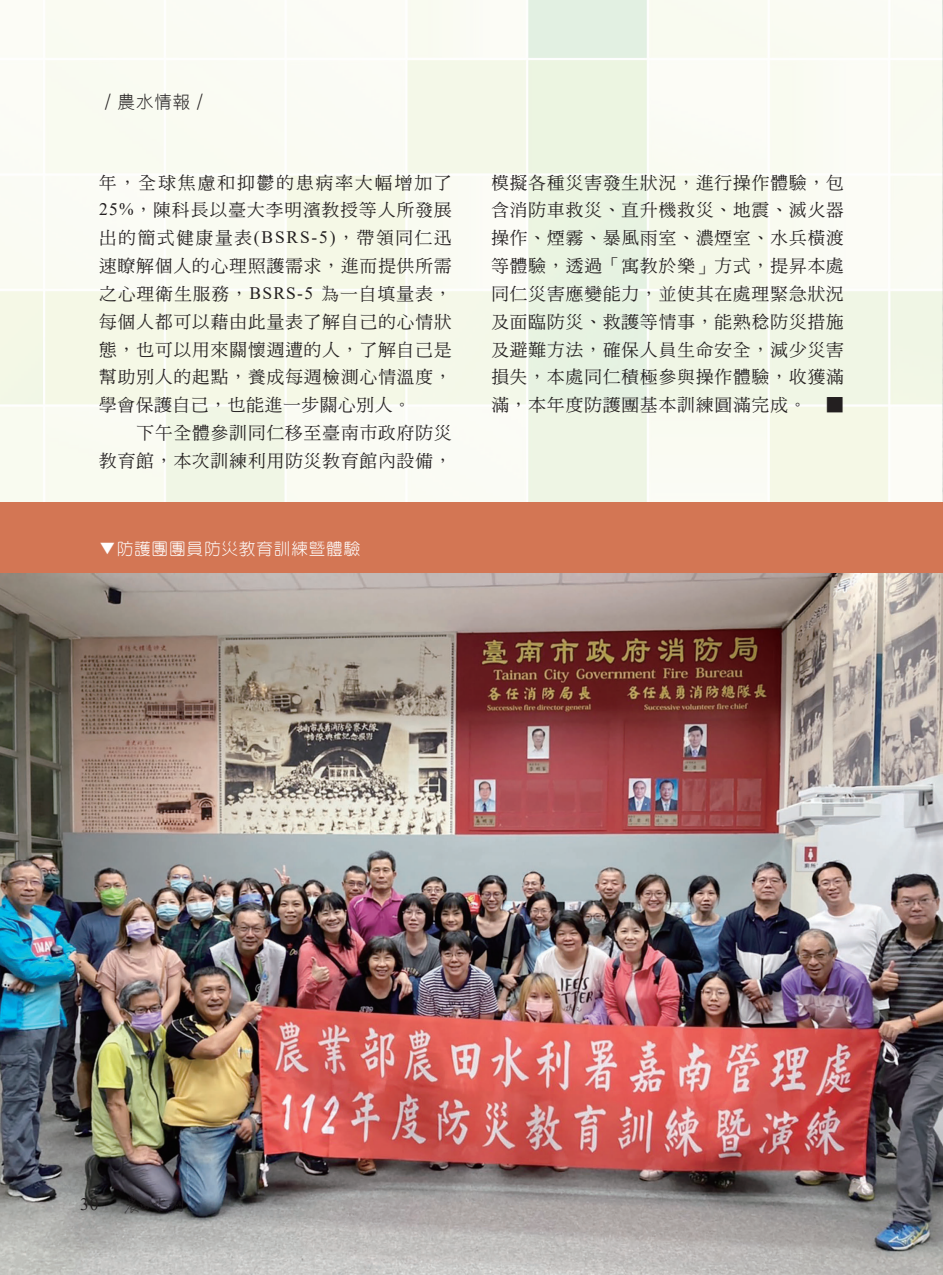
<style>
.page{position:relative;width:943px;height:1275px;background:#fff}
.page>*{position:absolute;margin:0;border:0;box-sizing:border-box;transform-origin:0 0}
.t1{font:17.5px/27.8px "DF Ming Md HK BF";letter-spacing:.06em;color:#231f20;text-align:justify}
.t2{font:17.5px "DF Hei Lt HKP BF";color:#231f20}
.t3{font:17.5px "Times New Roman";color:#231f20}
.t4{font:300 16.62px "Yen Round";letter-spacing:.05em;color:#fff}
.s1{font-family:"Times New Roman"}
</style>
<div class="page">
<img style="left:942px;top:0;width:1px;height:502px">
<div style="left:0;top:502px;width:943px;height:75px;background:#d37654"></div>
<img style="left:0;top:573px;width:943px;height:702px">
<img style="left:124px;top:1193px;width:59px;height:21px">
<p class="t2" style="left:99px;top:93px;width:111px">∕農水情報∕</p>
<p class="t1" style="left:99px;top:168px;width:354px">年，全球焦慮和抑鬱的患病率大幅增加了<span class="s1">25%</span>，陳科長以臺大李明濱教授等人所發展出的簡式健康量表<span class="s1">(BSRS-5)</span>，帶領同仁迅速瞭解個人的心理照護需求，進而提供所需之心理衛生服務，<span class="s1">BSRS-5</span> 為一自填量表，每個人都可以藉由此量表了解自己的心情狀態，也可以用來關懷週遭的人，了解自己是幫助別人的起點，養成每週檢測心情溫度，學會保護自己，也能進一步關心別人。</p>
<p class="t1" style="left:99px;top:419px;width:354px;text-align:right">下午全體參訓同仁移至臺南市政府防災<br>教育館，本次訓練利用防災教育館內設備，</p>
<p class="t4" style="left:99px;top:541px;width:263px">▼防護團團員防災教育訓練暨體驗</p>
<p class="t1" style="left:491px;top:168px;width:354px">模擬各種災害發生狀況，進行操作體驗，包含消防車救災、直升機救災、地震、滅火器操作、煙霧、暴風雨室、濃煙室、水兵橫渡等體驗，透過「寓教於樂」方式，提昇本處同仁災害應變能力，並使其在處理緊急狀況及面臨防災、救護等情事，能熟稔防災措施及避難方法，確保人員生命安全，減少災害損失，本處同仁積極參與操作體驗，收獲滿滿，本年度防護團基本訓練圓滿完成。　■</p>
<p class="t3" style="left:80px;top:1192px;width:20px">30</p>
</div>
